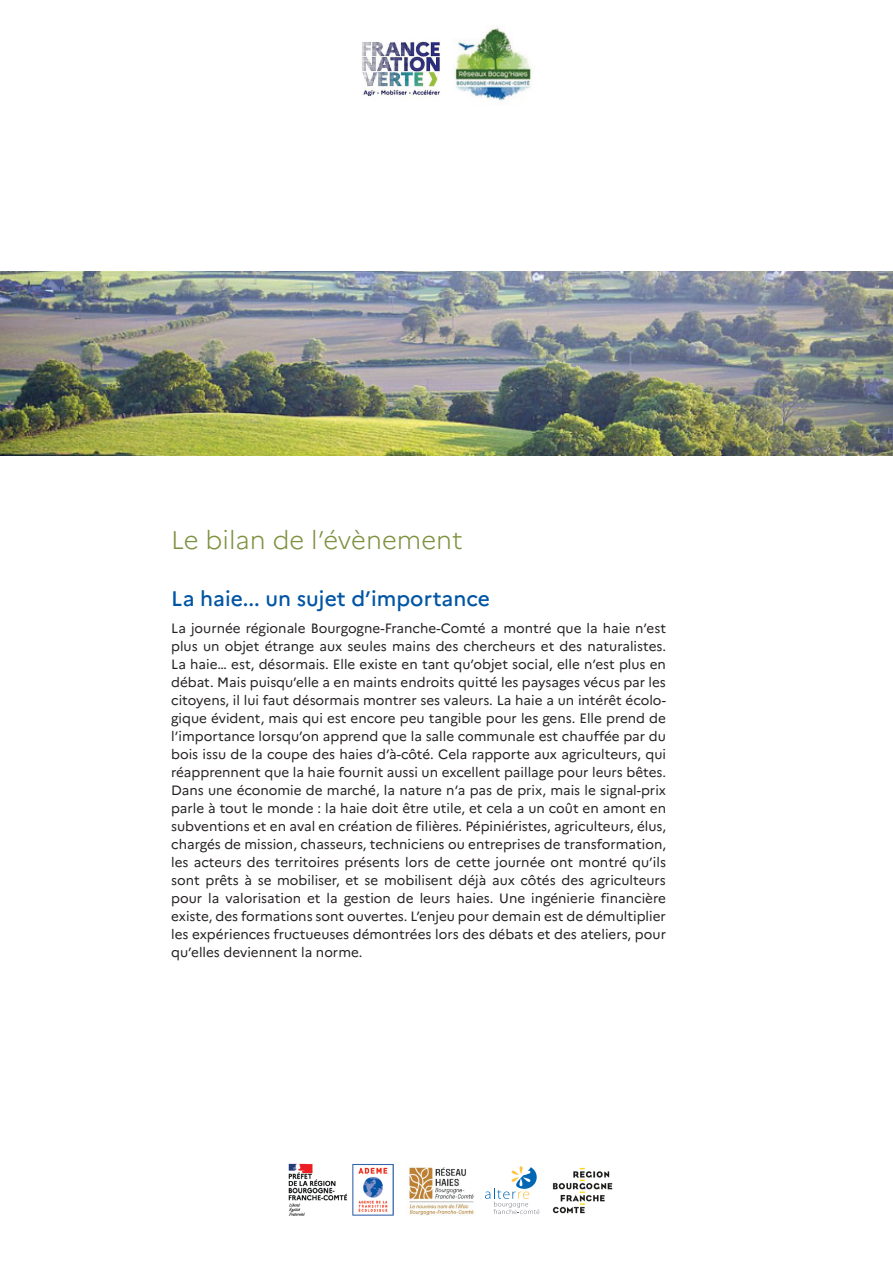
<style>
.page{position:relative;width:893px;height:1263px;background:#fff}
.page>*{position:absolute;margin:0;border:0;box-sizing:border-box;transform-origin:0 0}
.t1{font:300 25.5px "Marianne";color:#7d913f}
.t2{font:500 21px "Marianne";color:#0155a4}
.t3{font:13.5px/18px "Marianne";color:#231f20;text-align:justify}
</style>
<div class="page">
<img style="left:0;top:272px;width:893px;height:183px">
<svg style="left:485px;top:1166px;width:54px;height:48px"></svg>
<img style="left:288px;top:1163px;width:106px;height:53px">
<img style="left:409px;top:1167px;width:65px;height:49px">
<img style="left:552px;top:1167px;width:61px;height:47px">
<img style="left:362px;top:41px;width:78px;height:56px">
<img style="left:454px;top:28px;width:78px;height:73px">
<h1 class="t1" style="left:171px;top:524px;width:293px">Le bilan de l’évènement</h1>
<h2 class="t2" style="left:171px;top:586px;width:320px">La haie... un sujet d’importance</h2>
<p class="t3" style="left:171px;top:619px;width:496px">La journée régionale Bourgogne-Franche-Comté a montré que la haie n’est plus un objet étrange aux seules mains des chercheurs et des naturalistes.<br>La haie… est, désormais. Elle existe en tant qu’objet social, elle n’est plus en débat. Mais puisqu’elle a en maints endroits quitté les paysages vécus par les citoyens, il lui faut désormais montrer ses valeurs. La haie a un intérêt écolo&shy;gique évident, mais qui est encore peu tangible pour les gens. Elle prend de l’importance lorsqu’on apprend que la salle communale est chauffée par du bois issu de la coupe des haies d’à-côté. Cela rapporte aux agriculteurs, qui réapprennent que la haie fournit aussi un excellent paillage pour leurs bêtes.<br>Dans une économie de marché, la nature n’a pas de prix, mais le signal-prix parle à tout le monde : la haie doit être utile, et cela a un coût en amont en subventions et en aval en création de filières. Pépiniéristes, agriculteurs, élus, chargés de mission, chasseurs, techniciens ou entreprises de transformation, les acteurs des territoires présents lors de cette journée ont montré qu’ils sont prêts à se mobiliser, et se mobilisent déjà aux côtés des agriculteurs pour la valorisation et la gestion de leurs haies. Une ingénierie financière existe, des formations sont ouvertes. L’enjeu pour demain est de démultiplier les expériences fructueuses démontrées lors des débats et des ateliers, pour qu’elles deviennent la norme.</p>
</div>
